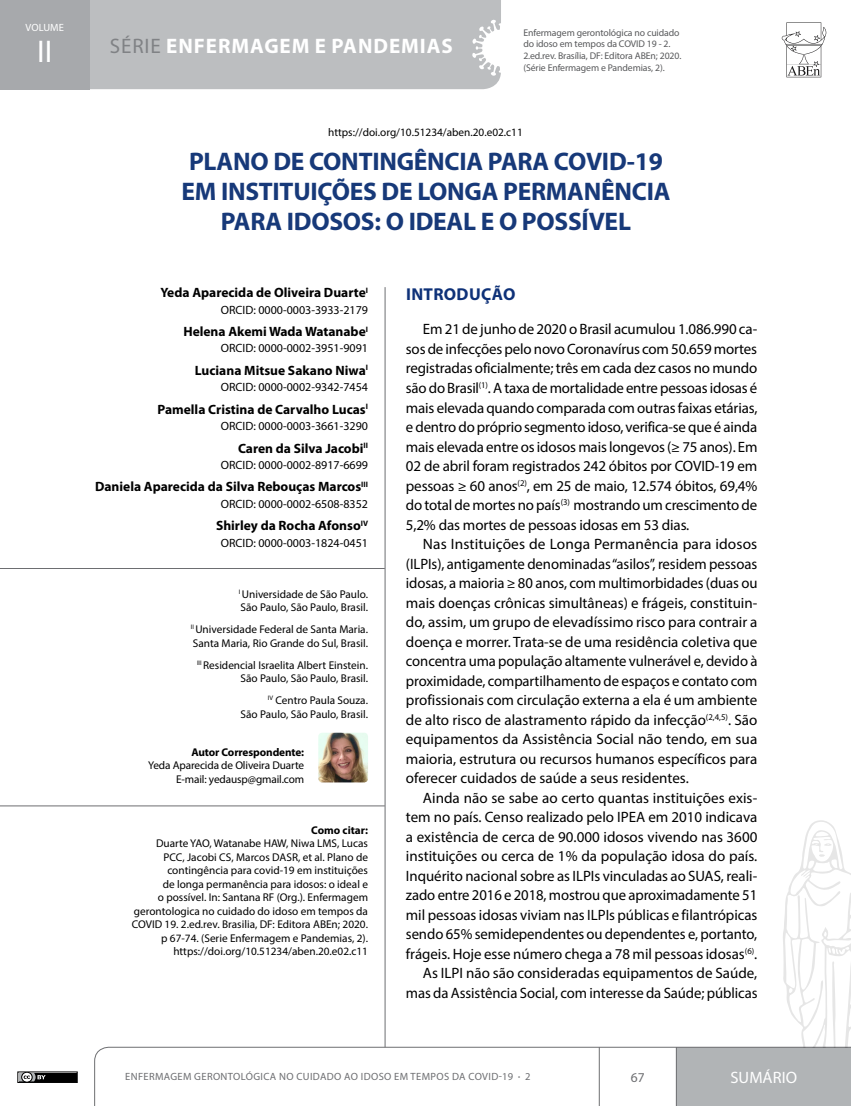
<style>
.page{position:relative;width:851px;height:1106px;background:#fff}
.page>*{position:absolute;margin:0;border:0;box-sizing:border-box;transform-origin:0 0}
.t1{font:31.5px "Myriad Pro";color:#fff}
.t2{font:700 25.5px/30px "Myriad Pro";letter-spacing:-.01em;color:#173979;text-align:center}
.t3{font:700 21px "Myriad Pro";letter-spacing:.045em;color:#fff}
.t4{font:700 17.25px "Myriad Pro";letter-spacing:.02em;color:#0e3178}
.t5{font:16.5px "Myriad Pro";letter-spacing:.005em;color:#fff}
.t6{font:15px/19.5px "Myriad Pro";color:#000;text-align:justify}
.t7{font:700 13.5px "Myriad Pro";color:#000}
.t8{font:13.5px "Myriad Pro";color:#6d6e71}
.t9{font:12px "Myriad Pro";color:#000}
.t10{font:11.25px/13.5px "Myriad Pro";color:#000;text-align:right}
.t11{font:700 11.25px "Myriad Pro";letter-spacing:-.01em;color:#000}
.t12{font:10.5px "Myriad Pro";letter-spacing:.035em;color:#6d6e71}
.t13{font:10.5px "Myriad Pro";letter-spacing:.005em;color:#fff}
.t14{font:9.75px/11.7px "Myriad Pro";letter-spacing:-.01em;color:#58595b}
.s1{font-weight:400;color:#808285}
.s2{font-size:7.5px}
</style>
<div class="page">
<svg style="left:94px;top:1046px;width:756px;height:60px"></svg>
<svg style="left:782px;top:820px;width:68px;height:227px"></svg>
<div style="left:89px;top:0;width:412px;height:89px;background:#bcbec0"></div>
<svg style="left:781px;top:22px;width:45px;height:55px"></svg>
<div style="left:0;top:0;width:89px;height:89px;background:#a7a9ac"></div>
<div style="left:17px;top:1071px;width:61px;height:11px;border:1px solid #000"></div>
<div style="left:19px;top:1073px;width:57px;height:8px;background:#000"></div>
<svg style="left:19px;top:1073px;width:27px;height:8px"></svg>
<hr style="left:385px;top:287px;width:1px;height:760px;background:#6d6e71">
<hr style="left:0;top:568px;width:385px;height:1px;background:#6d6e71">
<hr style="left:0;top:805px;width:385px;height:1px;background:#6d6e71">
<img style="left:318px;top:732px;width:50px;height:50px">
<p class="t13" style="left:25px;top:21px;width:40px">VOLUME</p>
<h1 class="t1" style="left:37px;top:32px;width:17px">II</h1>
<h3 class="t3" style="left:110px;top:34px;width:344px"><span class="s1">SÉRIE</span> ENFERMAGEM E PANDEMIAS</h3>
<p class="t14" style="left:523px;top:26px;width:159px">Enfermagem gerontológica no cuidado do idoso em tempos da COVID 19 - 2.<br>2.ed.rev. Brasília, DF: Editora ABEn; 2020. (Série Enfermagem e Pandemias, 2).</p>
<p class="t10" style="left:328px;top:126px;width:196px">https://doi.org/10.51234/aben.20.e02.c11</p>
<h2 class="t2" style="left:181px;top:147px;width:490px">PLANO DE CONTINGÊNCIA PARA COVID-19<br>EM INSTITUIÇÕES DE LONGA PERMANÊNCIA<br>PARA IDOSOS: O IDEAL E O POSSÍVEL</h2>
<p class="t7" style="left:161px;top:285px;width:209px">Yeda Aparecida de Oliveira Duarte<sup>I</sup></p>
<p class="t9" style="left:221px;top:302px;width:149px">ORCID: 0000-0003-3933-2179</p>
<p class="t7" style="left:183px;top:324px;width:186px">Helena Akemi Wada Watanabe<sup>I</sup></p>
<p class="t9" style="left:221px;top:341px;width:149px">ORCID: 0000-0002-3951-9091</p>
<p class="t7" style="left:195px;top:363px;width:175px">Luciana Mitsue Sakano Niwa<sup>I</sup></p>
<p class="t9" style="left:221px;top:380px;width:149px">ORCID: 0000-0002-9342-7454</p>
<p class="t7" style="left:157px;top:402px;width:212px">Pamella Cristina de Carvalho Lucas<sup>I</sup></p>
<p class="t9" style="left:221px;top:418px;width:149px">ORCID: 0000-0003-3661-3290</p>
<p class="t7" style="left:238px;top:440px;width:131px">Caren da Silva Jacobi<sup>II</sup></p>
<p class="t9" style="left:221px;top:457px;width:149px">ORCID: 0000-0002-8917-6699</p>
<p class="t7" style="left:95px;top:479px;width:274px">Daniela Aparecida da Silva Rebouças Marcos<sup>III</sup></p>
<p class="t9" style="left:221px;top:496px;width:149px">ORCID: 0000-0002-6508-8352</p>
<p class="t7" style="left:216px;top:518px;width:153px">Shirley da Rocha Afonso<sup>IV</sup></p>
<p class="t9" style="left:221px;top:535px;width:149px">ORCID: 0000-0003-1824-0451</p>
<p class="t10" style="left:239px;top:587px;width:131px;text-align:left"><sup>I</sup> Universidade de São Paulo.<br>São Paulo, São Paulo, Brasil.</p>
<p class="t10" style="left:191px;top:622px;width:179px;text-align:left"><sup>II</sup> Universidade Federal de Santa Maria.<br>Santa Maria, Rio Grande do Sul, Brasil.</p>
<p class="t10" style="left:197px;top:658px;width:172px"><sup>III</sup> Residencial Israelita Albert Einstein.<br>São Paulo, São Paulo, Brasil.</p>
<p class="t10" style="left:240px;top:693px;width:129px"><sup>IV</sup> Centro Paula Souza.<br>São Paulo, São Paulo, Brasil.</p>
<p class="t11" style="left:191px;top:745px;width:114px">Autor Correspondente:</p>
<p class="t10" style="left:148px;top:758px;width:157px">Yeda Aparecida de Oliveira Duarte<br>E-mail: yedausp@gmail.com</p>
<p class="t11" style="left:311px;top:823px;width:58px">Como citar:</p>
<p class="t10" style="left:132px;top:836px;width:238px">Duarte YAO, Watanabe HAW, Niwa LMS, Lucas<br>PCC, Jacobi CS, Marcos DASR, et al. Plano de contingência para covid-19 em instituições<br>de longa permanência para idosos: o ideal e<br>o possível. In: Santana RF (Org.). Enfermagem gerontologica no cuidado do idoso em tempos da COVID 19. 2.ed.rev. Brasilia, DF: Editora ABEn; 2020. p 67-74. (Serie Enfermagem e Pandemias, 2). https://doi.org/10.51234/aben.20.e02.c11</p>
<p class="t4" style="left:406px;top:284px;width:111px">INTRODUÇÃO</p>
<p class="t6" style="left:406px;top:319px;width:353px;text-indent:17px">Em 21 de junho de 2020 o Brasil acumulou 1.086.990 ca&shy;sos de infecções pelo novo Coronavírus com 50.659 mortes registradas oficialmente; três em cada dez casos no mundo são do Brasil<sup>(1)</sup>. A taxa de mortalidade entre pessoas idosas é mais elevada quando comparada com outras faixas etárias, e dentro do próprio segmento idoso, verifica-se que é ainda mais elevada entre os idosos mais longevos (≥ 75 anos). Em 02 de abril foram registrados 242 óbitos por COVID-19 em pessoas ≥ 60 anos<sup>(2)</sup>, em 25 de maio, 12.574 óbitos, 69,4% do total de mortes no país<sup>(3)</sup> mostrando um crescimento de 5,2% das mortes de pessoas idosas em 53 dias.</p>
<p class="t6" style="left:406px;top:534px;width:353px;text-indent:17px">Nas Instituições de Longa Permanência para idosos (ILPIs), antigamente denominadas “asilos”, residem pessoas idosas, a maioria ≥ 80 anos, com multimorbidades (duas ou mais doenças crônicas simultâneas) e frágeis, constituin&shy;do, assim, um grupo de elevadíssimo risco para contrair a doença e morrer. Trata-se de uma residência coletiva que concentra uma população altamente vulnerável e, devido à proximidade, compartilhamento de espaços e contato com profissionais com circulação externa a ela é um ambiente de alto risco de alastramento rápido da infecção<sup>(2,4,5)</sup>. São equipamentos da Assistência Social não tendo, em sua maioria, estrutura ou recursos humanos específicos para oferecer cuidados de saúde a seus residentes.</p>
<p class="t6" style="left:406px;top:787px;width:353px;text-align:right">Ainda não se sabe ao certo quantas instituições exis&shy;tem no país. Censo realizado pelo IPEA em 2010 indicava a existência de cerca de 90.000 idosos vivendo nas 3600 instituições ou cerca de 1% da população idosa do país.<br>Inquérito nacional sobre as ILPIs vinculadas ao SUAS, reali&shy;zado entre 2016 e 2018, mostrou que aproximadamente 51 mil pessoas idosas viviam nas ILPIs públicas e filantrópicas sendo 65% semidependentes ou dependentes e, portanto, frágeis. Hoje esse número chega a 78 mil pessoas idosas<sup>(6)</sup>.<br>As ILPI não são consideradas equipamentos de Saúde, mas da Assistência Social, com interesse da Saúde; públicas</p>
<p class="t12" style="left:125px;top:1070px;width:407px">ENFERMAGEM GERONTOLÓGICA NO CUIDADO AO IDOSO EM TEMPOS DA COVID-19 <span class="s2">•</span> 2</p>
<p class="t8" style="left:630px;top:1068px;width:15px">67</p>
<p class="t5" style="left:730px;top:1067px;width:68px">SUMÁRIO</p>
</div>
